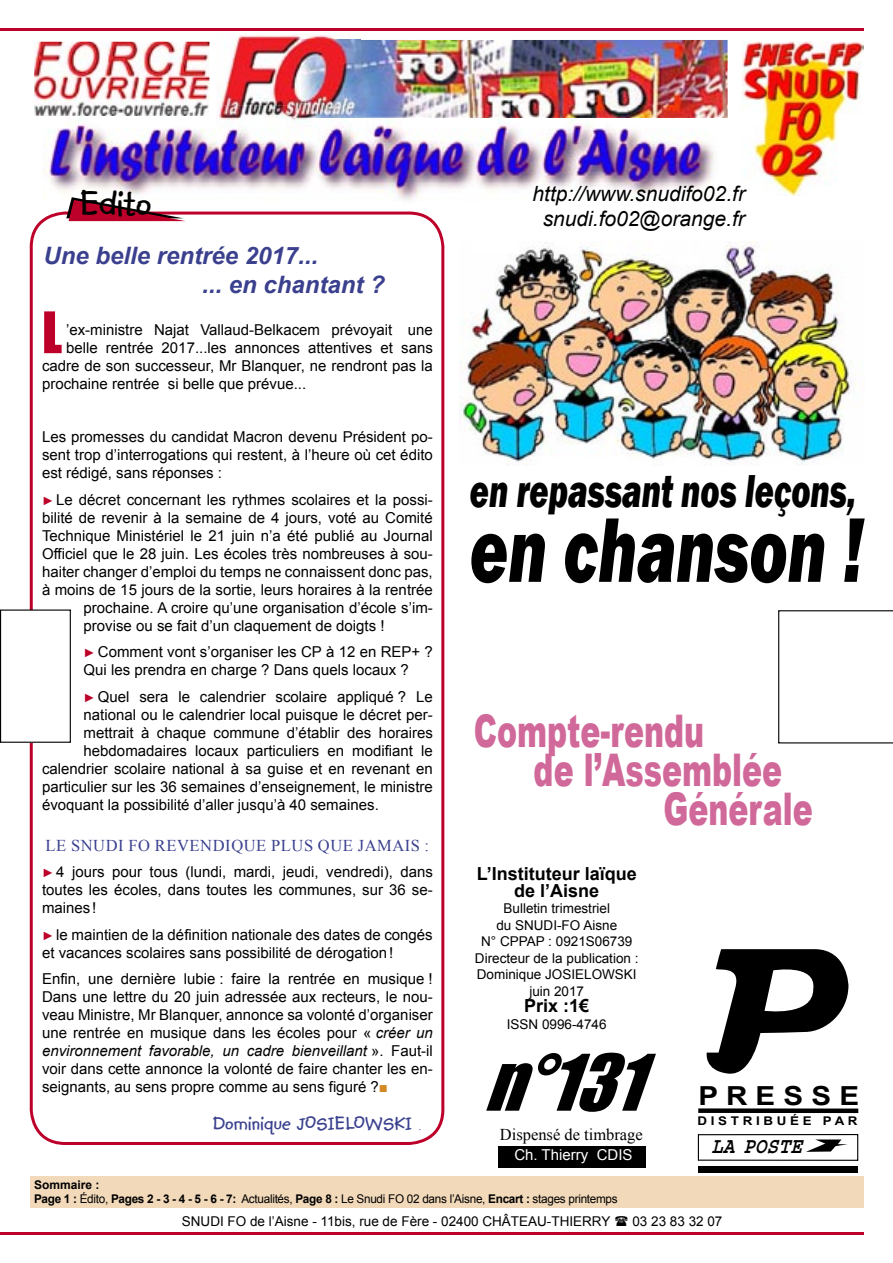
<style>
.page{position:relative;width:893px;height:1263px;background:#fff}
.page>*{position:absolute;margin:0;border:0;box-sizing:border-box;transform-origin:0 0}
.t1{font:italic 800 95.1px "Franklin Gothic";color:#000;scale:.69 1}
.t2{font:italic 72px "Impact";color:#000}
.t3{font:52.8px "Impact";color:#bd002a}
.t4{font:italic 800 47.55px "Franklin Gothic";color:#000;scale:.69 1}
.t5{font:900 45px "Arial";color:#d0699a;scale:.67 1}
.t6{font:700 39px "Kidprint";color:#000}
.t7{font:700 26.25px "Arial";color:#000;scale:1.13 1}
.t8{font:italic 700 24px/28.8px "Arial";color:#3a408e}
.t9{font:italic 700 22.5px "Courier";color:#000;scale:.87 1}
.t10{font:italic 21px/25.2px "Arial";color:#000;text-align:center}
.t11{font:700 21px "Kidprint";color:#3a408e}
.t12{font:700 18px/16.5px "Arial";color:#000;text-align:center}
.t13{font:16.5px "Times New Roman";letter-spacing:.035em;color:#3a408e}
.t14{font:16.5px "Times New Roman";color:#000}
.t15{font:15px/18px "Arial";color:#000;text-align:justify}
.t16{font:15px "Arial";color:#fff}
.t17{font:13.5px/16.5px "Arial";color:#000;text-align:center}
.t18{font:12px/14.4px "Arial";letter-spacing:-.025em;color:#000}
.t19{font:700 12px "Arial";color:#000;scale:1.11 1}
.s1{font-size:12px;color:#bd002a}
.s2{font-style:italic}
.s3{color:#d48925}
.s4{font-weight:400;font-size:18px}
.s5{font-weight:700}
</style>
<div class="page">
<hr style="left:0;top:1232px;width:863px;height:2px;background:#bd002a">
<img style="left:741px;top:42px;width:122px;height:153px">
<img style="left:42px;top:119px;width:672px;height:82px">
<div style="left:30px;top:1176px;width:833px;height:32px;background:#f2d9ba"></div>
<svg style="left:30px;top:211px;width:414px;height:934px"></svg>
<img style="left:360px;top:40px;width:368px;height:78px">
<img style="left:360px;top:105px;width:361px;height:13px">
<img style="left:216px;top:35px;width:144px;height:93px">
<img style="left:34px;top:42px;width:175px;height:74px">
<img style="left:42px;top:105px;width:167px;height:11px">
<hr style="left:0;top:28px;width:863px;height:3px;background:#bd002a">
<svg style="left:706px;top:949px;width:142px;height:125px"></svg>
<div style="left:698px;top:1108px;width:160px;height:5px;background:#000"></div>
<svg style="left:806px;top:1139px;width:42px;height:13px"></svg>
<div style="left:698px;top:1166px;width:160px;height:6px;background:#000"></div>
<hr style="left:698px;top:1159px;width:160px;height:2px;background:#000">
<hr style="left:698px;top:1134px;width:160px;height:1px;background:#000">
<svg style="left:857px;top:1134px;width:2px;height:27px"></svg>
<svg style="left:698px;top:1135px;width:1px;height:26px"></svg>
<div style="left:499px;top:1146px;width:147px;height:21px;background:#000"></div>
<svg style="left:66px;top:197px;width:120px;height:24px"></svg>
<div style="left:1px;top:610px;width:69px;height:132px;background:#fff"></div>
<hr style="left:0;top:610px;width:1px;height:132px;background:#000">
<hr style="left:1px;top:742px;width:69px;height:1px;background:#000">
<hr style="left:70px;top:610px;width:1px;height:132px;background:#000">
<hr style="left:1px;top:609px;width:69px;height:2px;background:#000">
<hr style="left:778px;top:611px;width:1px;height:132px;background:#000">
<hr style="left:779px;top:742px;width:114px;height:1px;background:#000">
<hr style="left:892px;top:611px;width:1px;height:132px;background:#000">
<hr style="left:779px;top:610px;width:114px;height:1px;background:#000">
<img style="left:459px;top:241px;width:405px;height:224px">
<h3 class="t6" style="left:79px;top:182px;width:73px">Edito</h3>
<h3 class="t8" style="left:202px;top:242px;width:184px;text-indent:-159px">Une belle rentrée 2017...<br>... en chantant ?</h3>
<h3 class="t3" style="left:42px;top:291px;width:22px">L</h3>
<p class="t15" style="left:66px;top:321px;width:368px">’ex-ministre Najat Vallaud-Belkacem prévoyait une</p>
<p class="t15" style="left:66px;top:339px;width:368px">belle rentrée 2017...les annonces attentives et sans</p>
<p class="t15" style="left:42px;top:357px;width:392px">cadre de son successeur, Mr Blanquer, ne rendront pas la</p>
<p class="t15" style="left:42px;top:375px;width:266px">prochaine rentrée si belle que prévue...</p>
<p class="t15" style="left:42px;top:428px;width:392px">Les promesses du candidat Macron devenu Président po&shy;sent trop d’interrogations qui restent, à l’heure où cet édito est rédigé, sans réponses :</p>
<p class="t15" style="left:42px;top:490px;width:392px"><span class="s1">►</span> Le décret concernant les rythmes scolaires et la possi-</p>
<p class="t15" style="left:42px;top:508px;width:392px">bilité de revenir à la semaine de 4 jours, voté au Comité</p>
<p class="t15" style="left:42px;top:526px;width:392px">Technique Ministériel le 21 juin n’a été publié au Journal</p>
<p class="t15" style="left:42px;top:544px;width:392px">Officiel que le 28 juin. Les écoles très nombreuses à sou-</p>
<p class="t15" style="left:42px;top:562px;width:392px">haiter changer d’emploi du temps ne connaissent donc pas,</p>
<p class="t15" style="left:42px;top:580px;width:392px">à moins de 15 jours de la sortie, leurs horaires à la rentrée</p>
<p class="t15" style="left:84px;top:598px;width:351px">prochaine. A croire qu’une organisation d’école s’im-</p>
<p class="t15" style="left:84px;top:616px;width:302px">provise ou se fait d’un claquement de doigts !</p>
<p class="t15" style="left:84px;top:643px;width:351px"><span class="s1">►</span> Comment vont s’organiser les CP à 12 en REP+ ?<br>Qui les prendra en charge ? Dans quels locaux ?</p>
<p class="t15" style="left:84px;top:687px;width:351px"><span class="s1">►</span> Quel sera le calendrier scolaire appliqué ? Le</p>
<p class="t15" style="left:84px;top:705px;width:351px">national ou le calendrier local puisque le décret per-</p>
<p class="t15" style="left:84px;top:723px;width:351px">mettrait à chaque commune d’établir des horaires</p>
<p class="t15" style="left:84px;top:741px;width:351px">hebdomadaires locaux particuliers en modifiant le</p>
<p class="t15" style="left:42px;top:759px;width:392px">calendrier scolaire national à sa guise et en revenant en</p>
<p class="t15" style="left:42px;top:777px;width:392px">particulier sur les 36 semaines d’enseignement, le ministre</p>
<p class="t15" style="left:42px;top:795px;width:338px">évoquant la possibilité d’aller jusqu’à 40 semaines.</p>
<p class="t13" style="left:46px;top:834px;width:385px">LE SNUDI FO REVENDIQUE PLUS QUE JAMAIS :</p>
<p class="t15" style="left:42px;top:863px;width:392px"><span class="s1">►</span> 4 jours pour tous (lundi, mardi, jeudi, vendredi), dans toutes les écoles, dans toutes les communes, sur 36 se&shy;maines !</p>
<p class="t15" style="left:42px;top:925px;width:392px"><span class="s1">►</span> le maintien de la définition nationale des dates de congés et vacances scolaires sans possibilité de dérogation !</p>
<p class="t15" style="left:42px;top:970px;width:392px">Enfin, une dernière lubie : faire la rentrée en musique !<br>Dans une lettre du 20 juin adressée aux recteurs, le nou&shy;veau Ministre, Mr Blanquer, annonce sa volonté d’organiser une rentrée en musique dans les écoles pour « <span class="s2">créer un environnement favorable, un cadre bienveillant</span> ». Faut-il voir dans cette annonce la volonté de faire chanter les en&shy;seignants, au sens propre comme au sens figuré ?<span class="s3">■</span></p>
<h3 class="t11" style="left:213px;top:1112px;width:210px">Dominique JOSIELOWSKI <span class="s4">.</span></h3>
<h3 class="t10" style="left:533px;top:181px;width:214px">http://www.snudifo02.fr snudi.fo02@orange.fr</h3>
<h3 class="t4" style="left:470px;top:460px;width:561px">en repassant nos leçons,</h3>
<h1 class="t1" style="left:470px;top:488px;width:572px">en chanson !</h1>
<h3 class="t5" style="left:474px;top:698px;width:346px">Compte-rendu</h3>
<h3 class="t5" style="left:534px;top:737px;width:372px">de l’Assemblée</h3>
<h3 class="t5" style="left:663px;top:776px;width:224px">Générale</h3>
<p class="t12" style="left:477px;top:866px;width:162px">L’Instituteur laïque de l’Aisne</p>
<p class="t17" style="left:475px;top:900px;width:165px">Bulletin trimestriel<br>du SNUDI-FO Aisne<br>N° CPPAP : 0921S06739<br>Directeur de la publication :<br>Dominique JOSIELOWSKI juin 2017</p>
<p class="t12" style="left:524px;top:998px;width:67px">Prix :1€</p>
<p class="t17" style="left:507px;top:1015px;width:101px">ISSN 0996-4746</p>
<h2 class="t2" style="left:484px;top:1026px;width:194px">n°131</h2>
<p class="t14" style="left:500px;top:1123px;width:144px">Dispensé de timbrage</p>
<p class="t16" style="left:514px;top:1145px;width:120px">Ch. Thierry CDIS</p>
<h3 class="t7" style="left:699px;top:1077px;width:144px">P R E S S E</h3>
<p class="t19" style="left:697px;top:1112px;width:146px">D I S T R I B U É E P A R</p>
<h3 class="t9" style="left:711px;top:1135px;width:106px">LA POSTE</h3>
<p class="t18" style="left:34px;top:1177px;width:585px"><span class="s5">Sommaire :<br>Page 1 :</span> Édito, <span class="s5">Pages 2 - 3 - 4 - 5 - 6 - 7:</span> Actualités, <span class="s5">Page 8 :</span> Le Snudi FO 02 dans l’Aisne, <span class="s5">Encart :</span> stages printemps</p>
<p class="t17" style="left:182px;top:1212px;width:430px">SNUDI FO de l’Aisne - 11bis, rue de Fère - 02400 CHÂTEAU-THIERRY</p>
<p class="t17" style="left:632px;top:1212px;width:92px">03 23 83 32 07</p>
</div>
